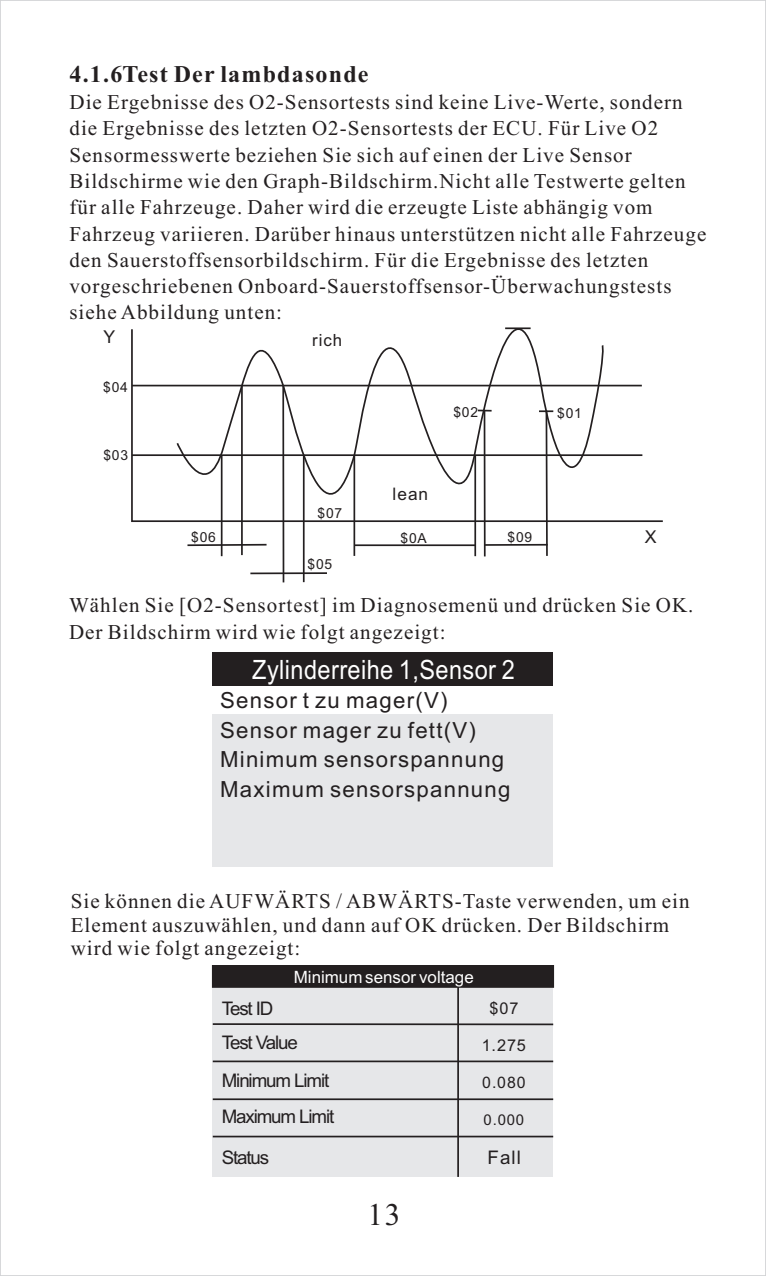
<style>
.page{position:relative;width:766px;height:1276px;background:#fff}
.page>*{position:absolute;margin:0;border:0;box-sizing:border-box;transform-origin:0 0}
.t1{font:31.5px "Times New Roman";color:#231f20}
.t2{font:26.7px "Arial";letter-spacing:.015em;color:#fff;scale:.88 1}
.t3{font:700 24px "Times New Roman";letter-spacing:.05em;color:#231f20}
.t4{font:22.2px/29.7px "Arial";letter-spacing:.055em;color:#231f20}
.t5{font:21px/26.4px "Times New Roman";letter-spacing:.05em;color:#231f20}
.t6{font:18.6px/38.1px "Arial";letter-spacing:-.06em;color:#231f20}
.t7{font:17.7px "Arial";color:#231f20}
.t8{font:17.4px "Arial";color:#231f20}
.t9{font:16.8px "Arial";color:#fff}
.t10{font:16.8px "Arial";color:#231f20}
.t11{font:16.2px "Arial";color:#231f20}
.t12{font:15.9px "Arial";color:#231f20}
.t13{font:15px "Arial";color:#231f20}
.t14{font:13.8px "Arial";letter-spacing:.055em;color:#231f20}
</style>
<div class="page">
<svg style="left:131px;top:329px;width:532px;height:193px"></svg>
<hr style="left:132px;top:454px;width:510px;height:2px;background:#231f20">
<hr style="left:132px;top:385px;width:509px;height:1px;background:#231f20">
<hr style="left:282px;top:385px;width:2px;height:197px;background:#231f20">
<hr style="left:303px;top:455px;width:1px;height:127px;background:#231f20">
<hr style="left:250px;top:572px;width:77px;height:2px;background:#231f20">
<svg style="left:176px;top:327px;width:432px;height:239px"></svg>
<hr style="left:505px;top:327px;width:25px;height:2px;background:#231f20">
<div style="left:213px;top:652px;width:340px;height:214px;background:#e6e7e9"></div>
<div style="left:213px;top:652px;width:340px;height:34px;background:#231f20"></div>
<div style="left:213px;top:686px;width:340px;height:28px;background:#fff"></div>
<div style="left:213px;top:966px;width:340px;height:211px;background:#e6e7e9"></div>
<div style="left:211px;top:965px;width:343px;height:23px;background:#231f20"></div>
<hr style="left:213px;top:1023px;width:340px;height:2px;background:#231f20">
<hr style="left:457px;top:987px;width:2px;height:190px;background:#231f20">
<hr style="left:213px;top:1060px;width:340px;height:2px;background:#231f20">
<hr style="left:213px;top:1098px;width:340px;height:2px;background:#231f20">
<hr style="left:213px;top:1135px;width:340px;height:2px;background:#231f20">
<p class="t3" style="left:69px;top:66px;width:300px">4.1.6Test Der lambdasonde</p>
<p class="t5" style="left:69px;top:91px;width:638px">Die Ergebnisse des O2-Sensortests sind keine Live-Werte, sondern die Ergebnisse des letzten O2-Sensortests der ECU. Für Live O2<br>Sensormesswerte beziehen Sie sich auf einen der Live Sensor Bildschirme wie den Graph-Bildschirm.Nicht alle Testwerte gelten für alle Fahrzeuge. Daher wird die erzeugte Liste abhängig vom Fahrzeug variieren. Darüber hinaus unterstützen nicht alle Fahrzeuge den Sauerstoffsensorbildschirm. Für die Ergebnisse des letzten vorgeschriebenen Onboard-Sauerstoffsensor-Überwachungstests siehe Abbildung unten:</p>
<p class="t7" style="left:103px;top:330px;width:13px">Y</p>
<p class="t14" style="left:103px;top:382px;width:26px">$04</p>
<p class="t10" style="left:312px;top:334px;width:31px">rich</p>
<p class="t14" style="left:103px;top:450px;width:26px">$03</p>
<p class="t14" style="left:191px;top:532px;width:26px">$06</p>
<p class="t14" style="left:317px;top:508px;width:26px">$07</p>
<p class="t14" style="left:307px;top:559px;width:26px">$05</p>
<p class="t14" style="left:453px;top:407px;width:26px">$02</p>
<p class="t14" style="left:557px;top:407px;width:26px">$01</p>
<p class="t8" style="left:392px;top:487px;width:37px">lean</p>
<p class="t14" style="left:400px;top:532px;width:28px">$0A</p>
<p class="t14" style="left:507px;top:532px;width:26px">$09</p>
<p class="t7" style="left:644px;top:530px;width:13px">X</p>
<p class="t5" style="left:69px;top:594px;width:626px">Wählen Sie [O2-Sensortest] im Diagnosemenü und drücken Sie OK.<br>Der Bildschirm wird wie folgt angezeigt:</p>
<p class="t2" style="left:252px;top:660px;width:300px">Zylinderreihe 1,Sensor 2</p>
<p class="t4" style="left:220px;top:687px;width:292px">Sensor t zu mager(V)<br>Sensor mager zu fett(V)<br>Minimum sensorspannung<br>Maximum sensorspannung</p>
<p class="t5" style="left:71px;top:891px;width:620px;line-height:23.4px">Sie können die AUFWÄRTS / ABWÄRTS-Taste verwenden, um ein<br>Element auszuwählen, und dann auf OK drücken. Der Bildschirm wird wie folgt angezeigt:</p>
<p class="t9" style="left:294px;top:971px;width:181px">Minimum sensor voltage</p>
<p class="t6" style="left:222px;top:990px;width:53px">Test ID</p>
<p class="t6" style="left:222px;top:1025px;width:109px">Test Value<br>Minimum Limit</p>
<p class="t6" style="left:222px;top:1098px;width:114px;line-height:40.5px">Maximum Limit<br>Status</p>
<h1 class="t1" style="left:367px;top:1202px;width:35px">13</h1>
<p class="t11" style="left:489px;top:1002px;width:30px">$07</p>
<p class="t11" style="left:481px;top:1039px;width:46px">1.275</p>
<p class="t12" style="left:482px;top:1076px;width:45px">0.080</p>
<p class="t13" style="left:483px;top:1113px;width:42px">0.000</p>
<p class="t6" style="left:487px;top:1140px;width:35px">Fall</p>
</div>
